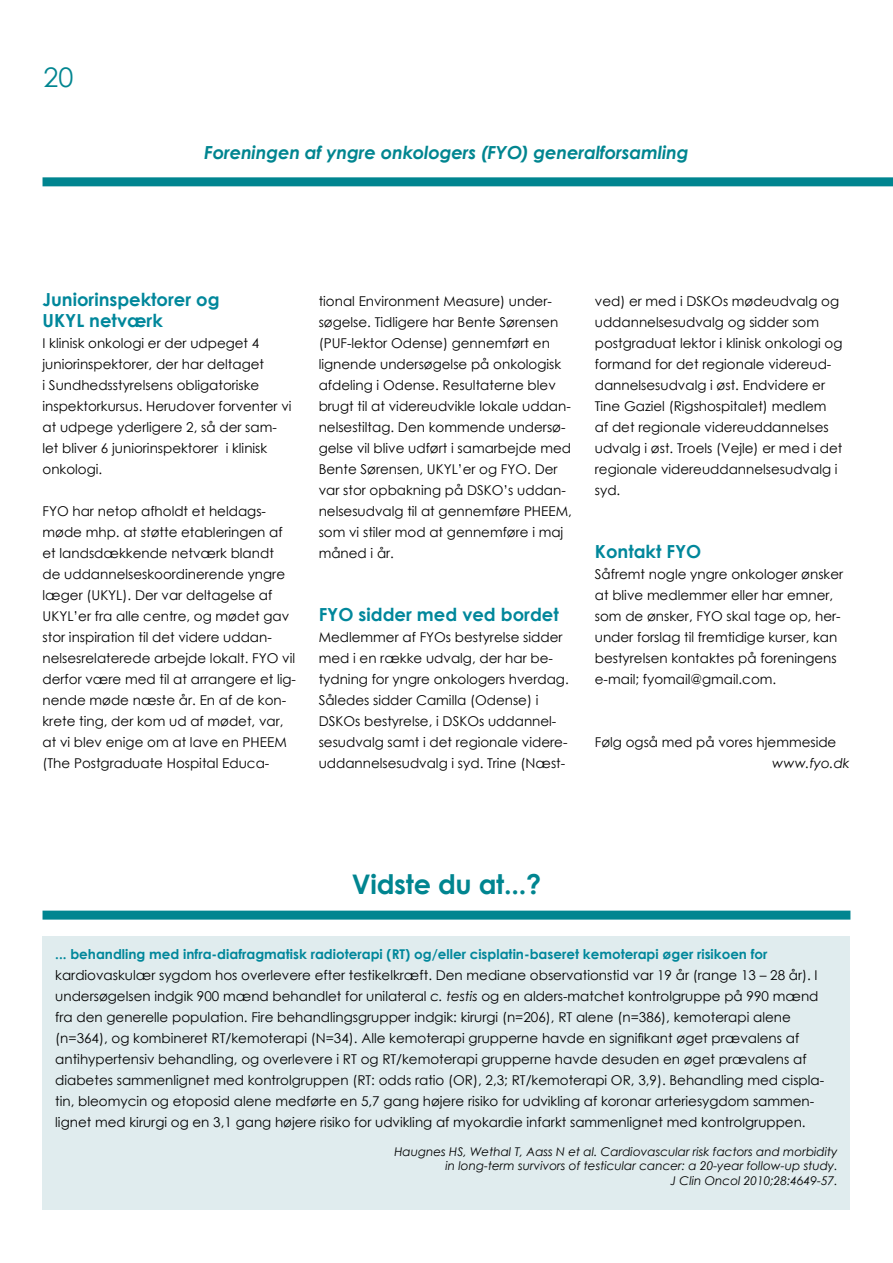
<style>
.page{position:relative;width:893px;height:1263px;background:#fff}
.page>*{position:absolute;margin:0;border:0;box-sizing:border-box;transform-origin:0 0}
.t1{font:700 27px "Century Gothic";letter-spacing:-.01em;color:#008590}
.t2{font:27px "Century Gothic";color:#008590}
.t3{font:700 18px/21px "Century Gothic";color:#00879b}
.t4{font:italic 700 18px "Century Gothic";letter-spacing:-.01em;color:#008590}
.t5{font:13.5px/21px "Century Gothic";color:#000}
.t6{font:700 13.5px "Century Gothic";color:#00879b}
.t7{font:italic 13.5px "Century Gothic";color:#000}
.t8{font:italic 12px/14.4px "Century Gothic";color:#000;text-align:right}
.s1{font-style:italic}
</style>
<div class="page">
<div style="left:43px;top:177px;width:850px;height:9px;background:#008590"></div>
<div style="left:43px;top:911px;width:807px;height:9px;background:#008590"></div>
<div style="left:43px;top:936px;width:807px;height:273px;background:#e0ecee"></div>
<h1 class="t2" style="left:44px;top:59px;width:31px">20</h1>
<h2 class="t4" style="left:204px;top:139px;width:486px">Foreningen af yngre onkologers (FYO) generalforsamling</h2>
<h2 class="t3" style="left:43px;top:288px;width:179px">Juniorinspektorer og<br>UKYL netværk</h2>
<p class="t5" style="left:43px;top:332px;width:251px">I klinisk onkologi er der udpeget 4 juniorinspektorer, der har deltaget<br>i Sundhedsstyrelsens obligatoriske inspektorkursus. Herudover forventer vi at udpege yderligere 2, så der sam&shy;let bliver 6 juniorinspektorer i klinisk onkologi.</p>
<p class="t5" style="left:43px;top:500px;width:255px">FYO har netop afholdt et heldags&shy;møde mhp. at støtte etableringen af et landsdækkende netværk blandt<br>de uddannelseskoordinerende yngre læger (UKYL). Der var deltagelse af UKYL’er fra alle centre, og mødet gav stor inspiration til det videre uddan&shy;nelsesrelaterede arbejde lokalt. FYO vil derfor være med til at arrangere et lig&shy;nende møde næste år. En af de kon&shy;krete ting, der kom ud af mødet, var, at vi blev enige om at lave en PHEEM (The Postgraduate Hospital Educa-</p>
<p class="t5" style="left:319px;top:291px;width:255px">tional Environment Measure) under&shy;søgelse. Tidligere har Bente Sørensen (PUF-lektor Odense) gennemført en lignende undersøgelse på onkologisk afdeling i Odense. Resultaterne blev brugt til at videreudvikle lokale uddan&shy;nelsestiltag. Den kommende undersø&shy;gelse vil blive udført i samarbejde med Bente Sørensen, UKYL’er og FYO. Der var stor opbakning på DSKO’s uddan&shy;nelsesudvalg til at gennemføre PHEEM, som vi stiler mod at gennemføre i maj måned i år.</p>
<h2 class="t3" style="left:319px;top:603px;width:242px">FYO sidder med ved bordet</h2>
<p class="t5" style="left:319px;top:626px;width:252px">Medlemmer af FYOs bestyrelse sidder med i en række udvalg, der har be&shy;tydning for yngre onkologers hverdag.<br>Således sidder Camilla (Odense) i DSKOs bestyrelse, i DSKOs uddannel&shy;sesudvalg samt i det regionale videre&shy;uddannelsesudvalg i syd. Trine (Næst-</p>
<p class="t5" style="left:595px;top:290px;width:249px">ved) er med i DSKOs mødeudvalg og uddannelsesudvalg og sidder som postgraduat lektor i klinisk onkologi og formand for det regionale videreud&shy;dannelsesudvalg i øst. Endvidere er Tine Gaziel (Rigshospitalet) medlem af det regionale videreuddannelses udvalg i øst. Troels (Vejle) er med i det regionale videreuddannelsesudvalg i syd.</p>
<h2 class="t3" style="left:595px;top:540px;width:108px">Kontakt FYO</h2>
<p class="t5" style="left:595px;top:563px;width:250px">Såfremt nogle yngre onkologer ønsker at blive medlemmer eller har emner, som de ønsker, FYO skal tage op, her&shy;under forslag til fremtidige kurser, kan bestyrelsen kontaktes på foreningens e-mail; fyomail@gmail.com.</p>
<p class="t5" style="left:595px;top:731px;width:243px">Følg også med på vores hjemmeside</p>
<p class="t7" style="left:772px;top:754px;width:79px">www.fyo.dk</p>
<h1 class="t1" style="left:352px;top:864px;width:191px">Vidste du at...?</h1>
<p class="t6" style="left:55px;top:944px;width:714px">... behandling med infra-diafragmatisk radioterapi (RT) og/eller cisplatin-baseret kemoterapi øger risikoen for</p>
<p class="t5" style="left:55px;top:964px;width:770px">kardiovaskulær sygdom hos overlevere efter testikelkræft. Den mediane observationstid var 19 år (range 13 – 28 år). I undersøgelsen indgik 900 mænd behandlet for unilateral <span class="s1">c. testis</span> og en alders-matchet kontrolgruppe på 990 mænd fra den generelle population. Fire behandlingsgrupper indgik: kirurgi (n=206), RT alene (n=386), kemoterapi alene (n=364), og kombineret RT/kemoterapi (N=34). Alle kemoterapi grupperne havde en signifikant øget prævalens af antihypertensiv behandling, og overlevere i RT og RT/kemoterapi grupperne havde desuden en øget prævalens af diabetes sammenlignet med kontrolgruppen (RT: odds ratio (OR), 2,3; RT/kemoterapi OR, 3,9). Behandling med cispla&shy;tin, bleomycin og etoposid alene medførte en 5,7 gang højere risiko for udvikling af koronar arteriesygdom sammen&shy;lignet med kirurgi og en 3,1 gang højere risiko for udvikling af myokardie infarkt sammenlignet med kontrolgruppen.</p>
<p class="t8" style="left:394px;top:1144px;width:445px">Haugnes HS, Wethal T, Aass N et al. Cardiovascular risk factors and morbidity in long-term survivors of testicular cancer: a 20-year follow-up study.<br>J Clin Oncol 2010;28:4649-57.</p>
</div>
